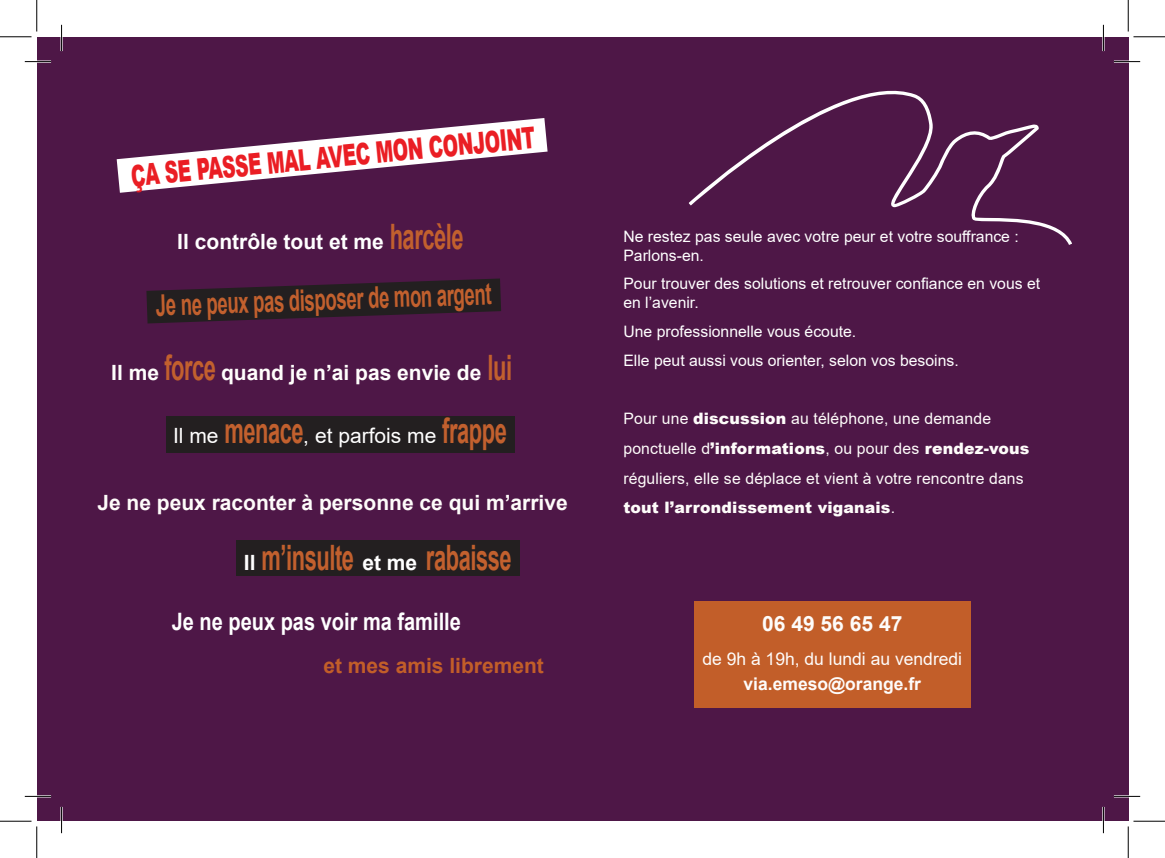
<style>
.page{position:relative;width:1165px;height:858px;background:#fff}
.page>*{position:absolute;margin:0;border:0;box-sizing:border-box;transform-origin:0 0}
.t1{font:700 35px "Arial";letter-spacing:-.02em;color:#c2602e;scale:.62 1}
.t2{font:700 29.75px "Arial";color:#c2602e;scale:.62 1}
.t3{font:900 29.75px "Arial";color:#ea1e24;scale:.63 1}
.t4{font:700 23.97px "Arial";color:#fff;scale:.84 1}
.t5{font:700 21px "Arial";color:#fefcfa}
.t6{font:700 21px "Arial";color:#fffefc}
.t7{font:21px "Arial";color:#fff}
.t8{font:700 21px "Arial";color:#fff}
.t9{font:700 21px "Arial";color:#c25e29}
.t10{font:17.5px "Arial";color:#fefcfa}
.t11{font:700 17.5px "Arial";color:#fefcfa}
.t12{font:15.75px/18.9px "Arial";color:#fff}
.t13{font:15.75px/29.8px "Arial";letter-spacing:.01em;color:#fefcfa}
.s1{font-size:35px;color:#c2602e}
.s2{font-weight:700;font-size:35px;color:#c2602e}
.s3{font-size:21px;color:#fff}
.s4{font-weight:900}
</style>
<div class="page">
<div style="left:37px;top:37px;width:1091px;height:783px;background:#4e1747"></div>
<svg style="left:117px;top:118px;width:431px;height:75px"></svg>
<div style="left:694px;top:601px;width:276px;height:106px;background:#c25e29"></div>
<svg style="left:146px;top:278px;width:355px;height:45px"></svg>
<div style="left:166px;top:415px;width:348px;height:37px;background:#231f20"></div>
<div style="left:236px;top:540px;width:284px;height:36px;background:#231f20"></div>
<svg style="left:688px;top:90px;width:384px;height:155px"></svg>
<hr style="left:25px;top:60px;width:26px;height:3px;background:#fff">
<hr style="left:1114px;top:60px;width:26px;height:3px;background:#fff">
<hr style="left:25px;top:795px;width:26px;height:2px;background:#fff">
<hr style="left:1114px;top:795px;width:26px;height:2px;background:#fff">
<hr style="left:60px;top:25px;width:3px;height:26px;background:#fff">
<hr style="left:60px;top:806px;width:3px;height:26px;background:#fff">
<hr style="left:1102px;top:25px;width:2px;height:26px;background:#fff">
<hr style="left:1102px;top:806px;width:2px;height:26px;background:#fff">
<svg style="left:25px;top:61px;width:26px;height:1px"></svg>
<svg style="left:1114px;top:61px;width:26px;height:1px"></svg>
<svg style="left:25px;top:795px;width:26px;height:1px"></svg>
<svg style="left:1114px;top:795px;width:26px;height:1px"></svg>
<svg style="left:61px;top:25px;width:1px;height:26px"></svg>
<svg style="left:61px;top:806px;width:1px;height:26px"></svg>
<svg style="left:1103px;top:25px;width:1px;height:26px"></svg>
<svg style="left:1103px;top:806px;width:1px;height:26px"></svg>
<hr style="left:0;top:36px;width:32px;height:1px;background:#000">
<hr style="left:1133px;top:36px;width:32px;height:1px;background:#000">
<hr style="left:0;top:820px;width:32px;height:1px;background:#000">
<hr style="left:1133px;top:820px;width:32px;height:1px;background:#000">
<hr style="left:36px;top:0;width:1px;height:32px;background:#000">
<hr style="left:36px;top:826px;width:1px;height:31px;background:#000">
<hr style="left:1128px;top:0;width:1px;height:32px;background:#000">
<hr style="left:1128px;top:826px;width:1px;height:31px;background:#000">
<h2 class="t3" style="left:129px;top:156px;width:646px;rotate:-6deg">ÇA SE PASSE MAL AVEC MON CONJOINT</h2>
<h3 class="t8" style="left:177px;top:226px;width:288px">Il contrôle tout et me <span class="s1">harcèle</span></h3>
<h2 class="t2" style="left:155px;top:284px;width:543px;rotate:-2deg">Je ne peux pas disposer de mon argent</h2>
<h3 class="t6" style="left:111px;top:358px;width:402px">Il me <span class="s1">force</span> quand je n’ai pas envie de <span class="s1">lui</span></h3>
<h3 class="t7" style="left:173px;top:421px;width:335px">Il me <span class="s2">menace</span>, et parfois me <span class="s2">frappe</span></h3>
<h3 class="t5" style="left:97px;top:487px;width:472px">Je ne peux raconter à personne ce qui m’arrive</h3>
<h1 class="t1" style="left:244px;top:532px;width:433px"><span class="s3">Il</span> m’insulte <span class="s3">et me</span> rabaisse</h1>
<h3 class="t4" style="left:172px;top:604px;width:346px">Je ne peux pas voir ma famille</h3>
<h3 class="t9" style="left:323px;top:650px;width:222px">et mes amis librement</h3>
<p class="t12" style="left:623px;top:226px;width:397px">Ne restez pas seule avec votre peur et votre souffrance :<br>Parlons-en.</p>
<p class="t12" style="left:623px;top:274px;width:418px">Pour trouver des solutions et retrouver confiance en vous et en l’avenir.</p>
<p class="t12" style="left:623px;top:317px;width:337px;line-height:28.9px">Une professionnelle vous écoute.<br>Elle peut aussi vous orienter, selon vos besoins.</p>
<p class="t13" style="left:623px;top:403px;width:408px">Pour une <span class="s4">discussion</span> au téléphone, une demande ponctuelle d<span class="s4">’informations</span>, ou pour des <span class="s4">rendez-vous </span>réguliers, elle se déplace et vient à votre rencontre dans <span class="s4">tout l’arrondissement viganais</span>.</p>
<h3 class="t5" style="left:762px;top:608px;width:142px">06 49 56 65 47</h3>
<p class="t10" style="left:702px;top:647px;width:261px">de 9h à 19h, du lundi au vendredi</p>
<p class="t11" style="left:743px;top:671px;width:179px">via.emeso@orange.fr</p>
</div>
